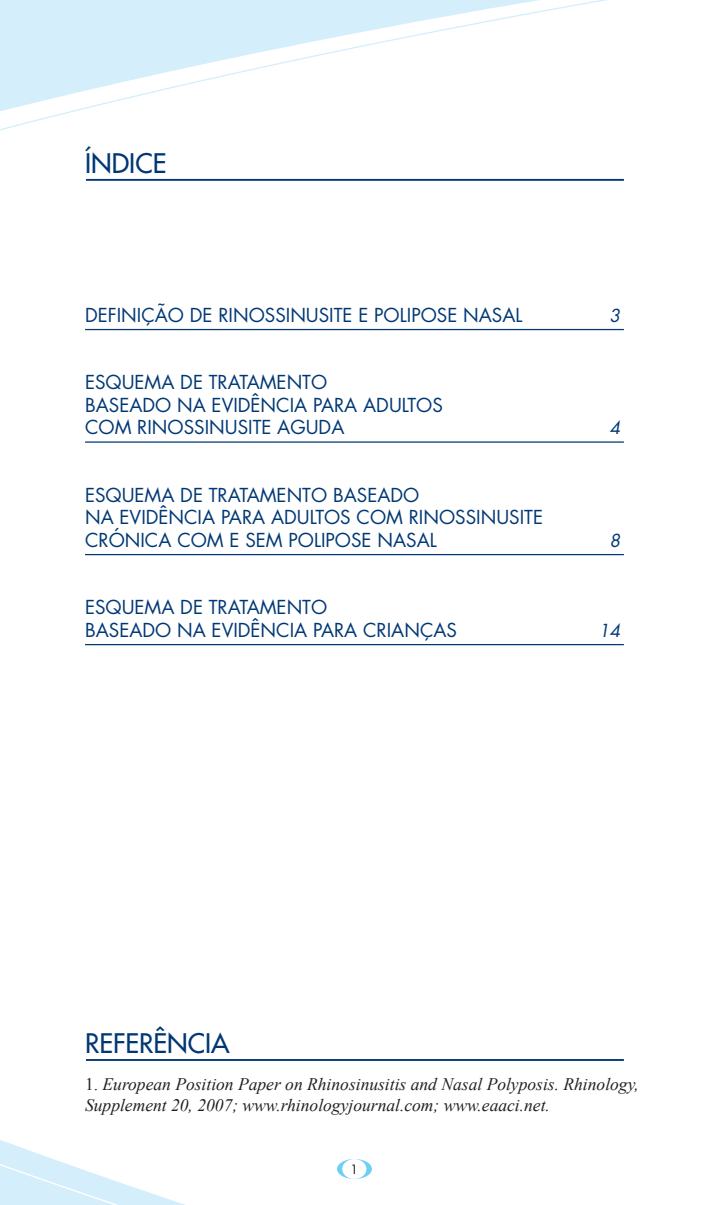
<style>
.page{position:relative;width:709px;height:1205px;background:#fff}
.page>*{position:absolute;margin:0;border:0;box-sizing:border-box;transform-origin:0 0}
.t1{font:26.25px "Futura";color:#013874}
.t2{font:18.75px/22.5px "Futura";color:#013874}
.t3{font:italic 17.5px/21px "Times New Roman";color:#231f20}
.t4{font:italic 17.5px "Futura";color:#013874}
.t5{font:12.5px "Futura";color:#231f20}
.s1{font-style:normal}
</style>
<div class="page">
<svg style="left:0;top:0;width:624px;height:179px"></svg>
<svg style="left:0;top:1140px;width:372px;height:65px"></svg>
<hr style="left:85px;top:329px;width:539px;height:1px;background:#013874">
<hr style="left:85px;top:441px;width:539px;height:2px;background:#013874">
<hr style="left:85px;top:554px;width:539px;height:1px;background:#013874">
<hr style="left:85px;top:644px;width:539px;height:1px;background:#013874">
<hr style="left:86px;top:179px;width:538px;height:2px;background:#013874">
<hr style="left:86px;top:1059px;width:538px;height:2px;background:#013874">
<svg style="left:337px;top:1159px;width:35px;height:20px"></svg>
<div style="left:342px;top:1159px;width:24px;height:20px;background:#fff;border-radius:50%"></div>
<h1 class="t1" style="left:85px;top:146px;width:83px">ÍNDICE</h1>
<p class="t2" style="left:85px;top:303px;width:439px">DEFINIÇÃO DE RINOSSINUSITE E POLIPOSE NASAL</p>
<p class="t4" style="left:609px;top:303px;width:12px">3</p>
<p class="t2" style="left:85px;top:371px;width:359px">ESQUEMA DE TRATAMENTO<br>BASEADO NA EVIDÊNCIA PARA ADULTOS<br>COM RINOSSINUSITE AGUDA</p>
<p class="t2" style="left:85px;top:483px;width:459px">ESQUEMA DE TRATAMENTO BASEADO<br>NA EVIDÊNCIA PARA ADULTOS COM RINOSSINUSITE<br>CRÓNICA COM E SEM POLIPOSE NASAL</p>
<p class="t2" style="left:85px;top:596px;width:373px">ESQUEMA DE TRATAMENTO<br>BASEADO NA EVIDÊNCIA PARA CRIANÇAS</p>
<p class="t4" style="left:609px;top:416px;width:12px">4</p>
<p class="t4" style="left:609px;top:528px;width:12px">8</p>
<p class="t4" style="left:598px;top:618px;width:23px">14</p>
<h1 class="t1" style="left:85px;top:1026px;width:146px">REFERÊNCIA</h1>
<p class="t3" style="left:85px;top:1073px;width:555px"><span class="s1">1.</span> European Position Paper on Rhinosinusitis and Nasal Polyposis. Rhinology,<br>Supplement 20, 2007; www.rhinologyjournal.com; www.eaaci.net.</p>
<p class="t5" style="left:351px;top:1161px;width:9px">1</p>
</div>
